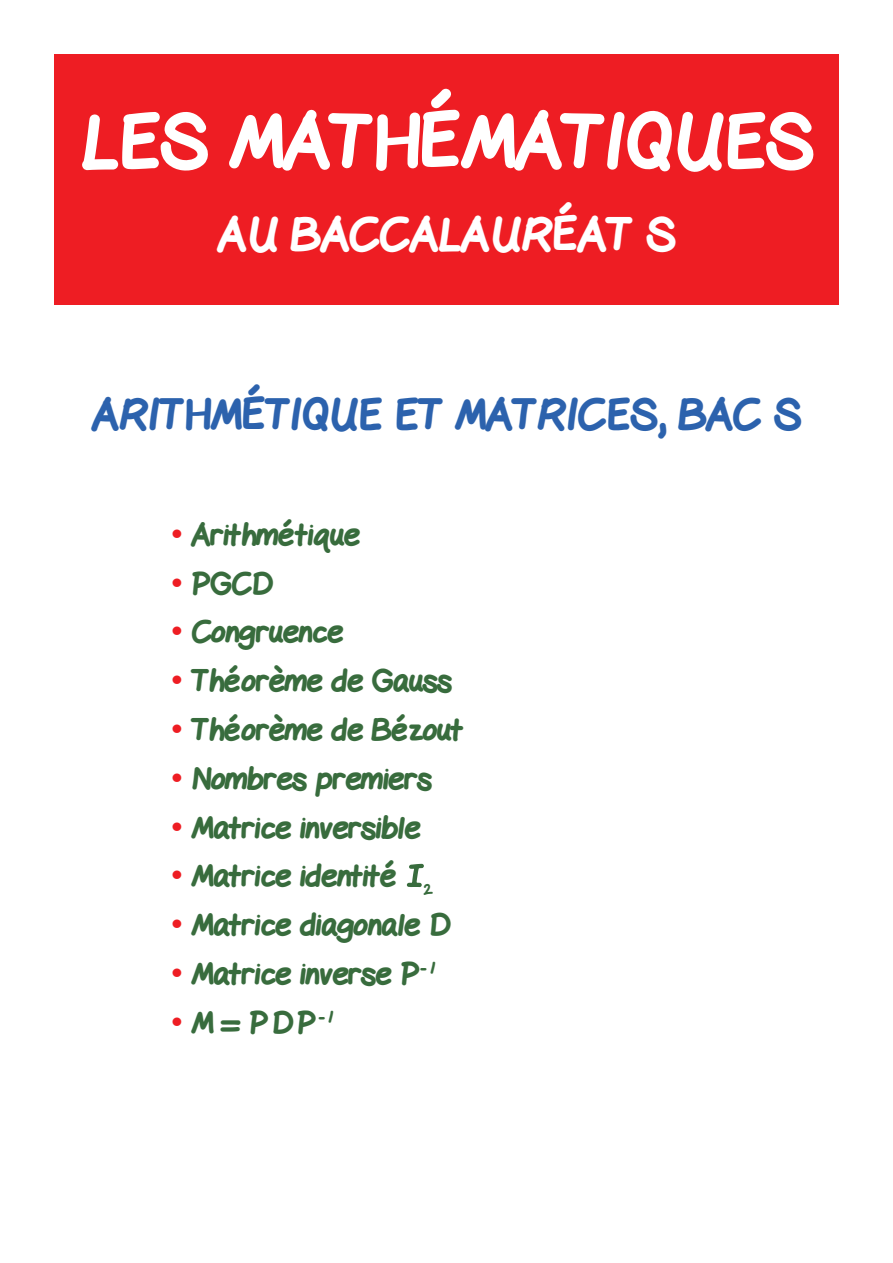
<style>
.page{position:relative;width:893px;height:1263px;background:#fff}
.page>*{position:absolute;margin:0;border:0;box-sizing:border-box;transform-origin:0 0}
.t1{font:800 73.5px "Gel Pen";color:#fff}
.t2{font:800 45px "Gel Pen";color:#fff}
.t3{font:800 42px "Gel Pen";color:#2c62ad}
.t4{font:800 30px "Gel Pen";color:#386c3d}
.s1{color:#ee1d23}
</style>
<div class="page">
<div style="left:54px;top:54px;width:785px;height:250px;background:#ee1d23"></div>
<svg style="left:406px;top:863px;width:18px;height:25px"></svg>
<p class="t1" style="left:80px;top:89px;width:734px">LES MATHÉMATIQUES</p>
<p class="t2" style="left:218px;top:202px;width:459px">AU BACCALAURÉAT S</p>
<p class="t3" style="left:92px;top:384px;width:710px">ARITHMÉTIQUE ET MATRICES, BAC S</p>
<p class="t4" style="left:170px;top:513px;width:191px"><span class="s1">•</span> Arithmétique</p>
<p class="t4" style="left:170px;top:562px;width:104px"><span class="s1">•</span> PGCD</p>
<p class="t4" style="left:170px;top:610px;width:174px"><span class="s1">•</span> Congruence</p>
<p class="t4" style="left:170px;top:659px;width:283px"><span class="s1">•</span> Théorème de Gauss</p>
<p class="t4" style="left:170px;top:708px;width:295px"><span class="s1">•</span> Théorème de Bézout</p>
<p class="t4" style="left:170px;top:757px;width:263px"><span class="s1">•</span> Nombres premiers</p>
<p class="t4" style="left:170px;top:805px;width:252px"><span class="s1">•</span> Matrice inversible</p>
<p class="t4" style="left:170px;top:854px;width:264px"><span class="s1">•</span> Matrice identité <sub>2</sub></p>
<p class="t4" style="left:170px;top:903px;width:282px"><span class="s1">•</span> Matrice diagonale D</p>
<p class="t4" style="left:170px;top:952px;width:266px"><span class="s1">•</span> Matrice inverse P<sup>-1</sup></p>
<p class="t4" style="left:170px;top:1000px;width:165px"><span class="s1">•</span> M = PDP<sup>-1</sup></p>
</div>
